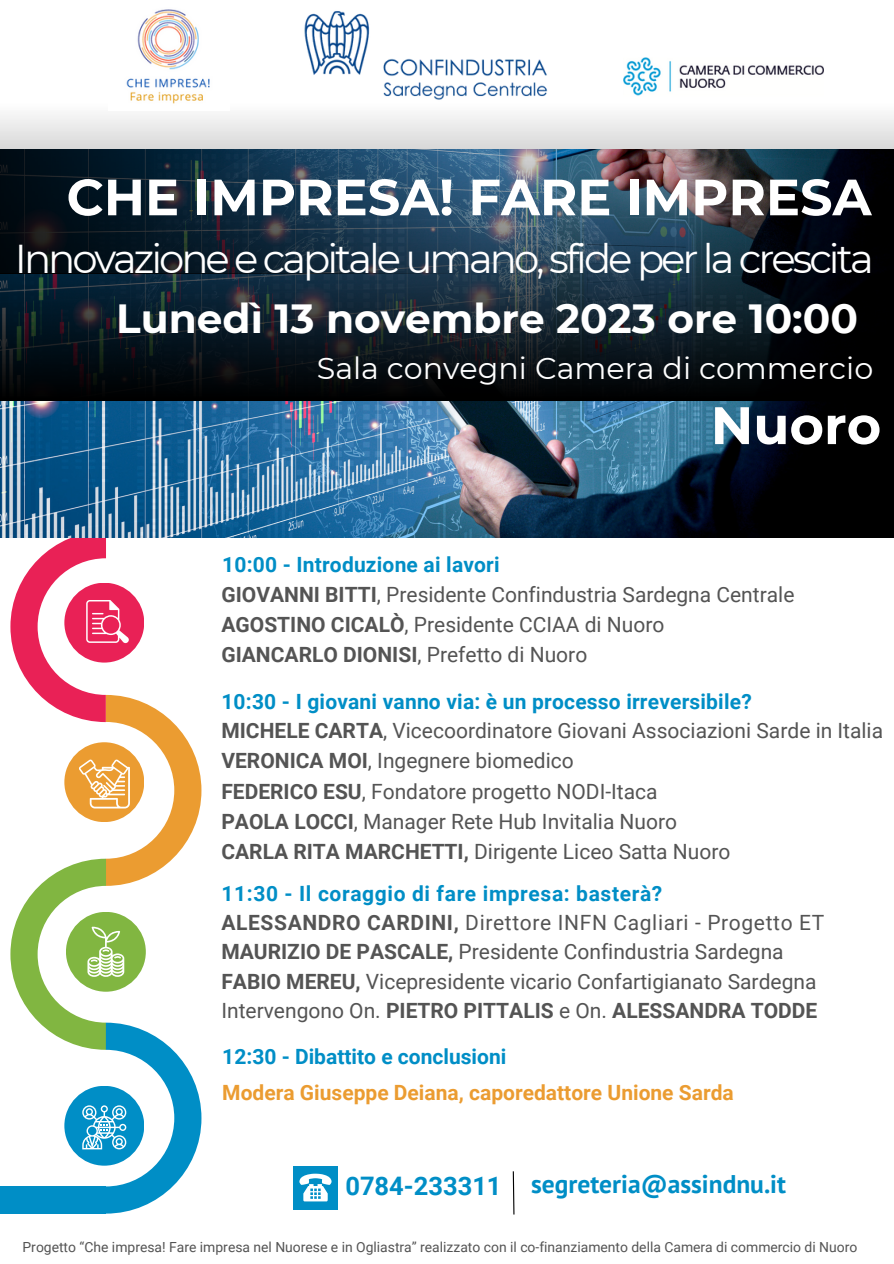
<style>
.page{position:relative;width:894px;height:1264px;background:#fff}
.page>*{position:absolute;margin:0;border:0;box-sizing:border-box;transform-origin:0 0}
.t1{font:700 52.65px "Montserrat";color:#fff}
.t2{font:700 50.85px "Montserrat";color:#fff}
.t3{font:700 40.65px "Montserrat";color:#fff}
.t4{font:40.2px "Montserrat";letter-spacing:-.075em;color:#fff}
.t5{font:30.15px "Montserrat";color:#fff}
.t6{font:700 25.5px "PT Sans";color:#008ec6}
.t7{font:700 25.5px "Roboto";color:#008ec6}
.t8{font:21px "Roboto";color:#545454}
.t9{font:700 21px "Roboto";letter-spacing:.01em;color:#008ec6}
.t10{font:700 21px "Roboto";color:#545454}
.t11{font:21px "Roboto";letter-spacing:.03em;color:#545454}
.t12{font:700 21px "Roboto";color:#eb9c31}
.t13{font:700 21px "Roboto";letter-spacing:.03em;color:#008ec6}
.t14{font:13.95px "Roboto";color:#545454}
.s1{font-weight:700}
.s2{font-weight:400}
</style>
<div class="page">
<div style="left:0;top:1185px;width:106px;height:28px;background:#008ec6"></div>
<img style="left:0;top:400px;width:893px;height:137px">
<svg style="left:0;top:65px;width:893px;height:335px;background:#4a525a"></svg>
<svg style="left:0;top:149px;width:557px;height:124px;background:#1c3448"></svg>
<svg style="left:10px;top:531px;width:191px;height:682px"></svg>
<svg style="left:512px;top:1171px;width:3px;height:44px"></svg>
<div style="left:293px;top:1165px;width:45px;height:44px;background:#008ec6"></div>
<svg style="left:299px;top:1173px;width:32px;height:28px"></svg>
<img style="left:108px;top:9px;width:121px;height:102px">
<img style="left:299px;top:11px;width:253px;height:92px">
<img style="left:620px;top:57px;width:202px;height:47px">
<p class="t2" style="left:66px;top:166px;width:806px">CHE IMPRESA! FARE IMPRESA</p>
<p class="t4" style="left:15px;top:234px;width:860px">Innovazione e capitale umano, sfide per la crescita</p>
<p class="t3" style="left:116px;top:293px;width:743px">Lunedì 13 novembre 2023 ore 10:00</p>
<p class="t5" style="left:317px;top:349px;width:558px">Sala convegni Camera di commercio</p>
<p class="t1" style="left:710px;top:393px;width:172px">Nuoro</p>
<p class="t9" style="left:222px;top:552px;width:279px">10:00 - Introduzione ai lavori</p>
<p class="t8" style="left:221px;top:582px;width:574px"><span class="s1">GIOVANNI BITTI</span>, Presidente Confindustria Sardegna Centrale</p>
<p class="t8" style="left:221px;top:612px;width:444px"><span class="s1">AGOSTINO CICALÒ</span>, Presidente CCIAA di Nuoro</p>
<p class="t10" style="left:221px;top:642px;width:367px">GIANCARLO DIONISI<span class="s2">, Prefetto di Nuoro</span></p>
<p class="t9" style="left:221px;top:689px;width:531px">10:30 - I giovani vanno via: è un processo irreversibile?</p>
<p class="t8" style="left:221px;top:718px;width:663px"><span class="s1">MICHELE CARTA</span>, Vicecoordinatore Giovani Associazioni Sarde in Italia</p>
<p class="t8" style="left:221px;top:748px;width:354px"><span class="s1">VERONICA MOI</span>, Ingegnere biomedico</p>
<p class="t8" style="left:221px;top:779px;width:437px"><span class="s1">FEDERICO ESU</span>, Fondatore progetto NODI-Itaca</p>
<p class="t8" style="left:221px;top:809px;width:457px"><span class="s1">PAOLA LOCCI</span>, Manager Rete Hub Invitalia Nuoro</p>
<p class="t8" style="left:221px;top:840px;width:510px"><span class="s1">CARLA RITA MARCHETTI,</span> Dirigente Liceo Satta Nuoro</p>
<p class="t13" style="left:221px;top:881px;width:442px">11:30 - Il coraggio di fare impresa: basterà?</p>
<p class="t11" style="left:221px;top:910px;width:604px"><span class="s1">ALESSANDRO CARDINI,</span> Direttore INFN Cagliari - Progetto ET</p>
<p class="t8" style="left:221px;top:939px;width:563px"><span class="s1">MAURIZIO DE PASCALE,</span> Presidente Confindustria Sardegna</p>
<p class="t8" style="left:221px;top:969px;width:596px"><span class="s1">FABIO MEREU,</span> Vicepresidente vicario Confartigianato Sardegna</p>
<p class="t10" style="left:221px;top:998px;width:597px"><span class="s2">Intervengono On.</span> PIETRO PITTALIS <span class="s2">e On.</span> ALESSANDRA TODDE</p>
<p class="t9" style="left:222px;top:1044px;width:285px">12:30 - Dibattito e conclusioni</p>
<p class="t12" style="left:222px;top:1080px;width:513px">Modera Giuseppe Deiana, caporedattore Unione Sarda</p>
<p class="t7" style="left:345px;top:1171px;width:158px">0784-233311</p>
<p class="t6" style="left:531px;top:1166px;width:256px">segreteria@assindnu.it</p>
<p class="t14" style="left:23px;top:1239px;width:836px">Progetto “Che impresa! Fare impresa nel Nuorese e in Ogliastra” realizzato con il co-finanziamento della Camera di commercio di Nuoro</p>
</div>
